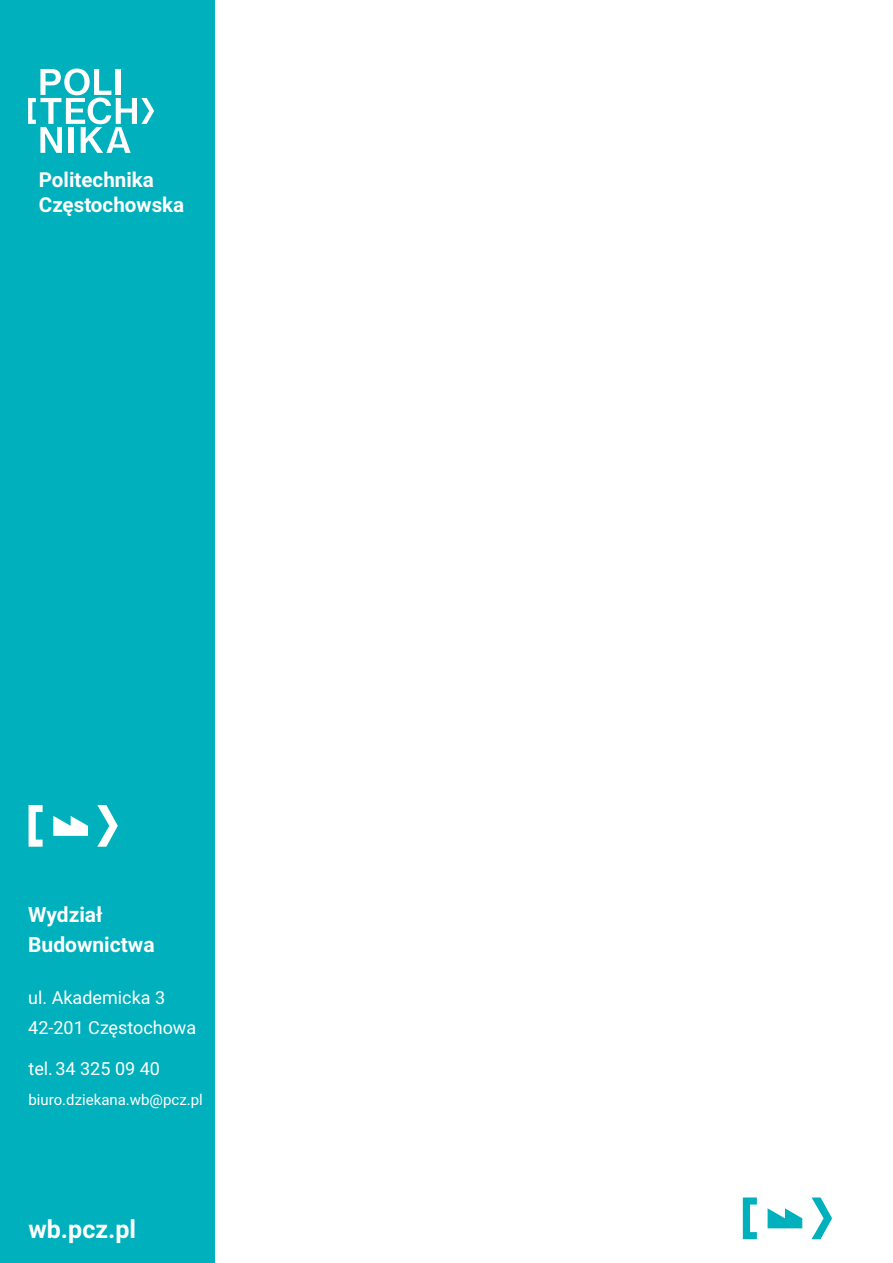
<style>
.page{position:relative;width:893px;height:1263px;background:#fff}
.page>*{position:absolute;margin:0;border:0;box-sizing:border-box;transform-origin:0 0}
.t1{font:700 25.05px "Roboto";color:#fff}
.t2{font:700 21px/30px "Roboto";color:#fff}
.t3{font:700 20.55px/24.8px "Roboto";color:#fff}
.t4{font:18px/30px "Roboto";color:#fff}
.t5{font:15px "Roboto";color:#fff}
</style>
<div class="page">
<div style="left:0;top:0;width:215px;height:1263px;background:#00b0bc"></div>
<svg style="left:743px;top:1197px;width:14px;height:42px"></svg>
<svg style="left:811px;top:1197px;width:21px;height:42px"></svg>
<svg style="left:768px;top:1208px;width:34px;height:20px"></svg>
<svg style="left:28px;top:69px;width:126px;height:84px"></svg>
<svg style="left:29px;top:805px;width:14px;height:42px"></svg>
<svg style="left:97px;top:805px;width:21px;height:42px"></svg>
<svg style="left:53px;top:816px;width:35px;height:20px"></svg>
<p class="t3" style="left:39px;top:170px;width:147px">Politechnika<br>Częstochowska</p>
<p class="t2" style="left:28px;top:901px;width:128px">Wydział<br>Budownictwa</p>
<p class="t4" style="left:28px;top:984px;width:169px">ul. Akademicka 3<br>42-201 Częstochowa</p>
<p class="t4" style="left:28px;top:1055px;width:133px">tel. 34 325 09 40</p>
<p class="t5" style="left:28px;top:1093px;width:176px">biuro.dziekana.wb@pcz.pl</p>
<h1 class="t1" style="left:28px;top:1219px;width:109px">wb.pcz.pl</h1>
</div>
